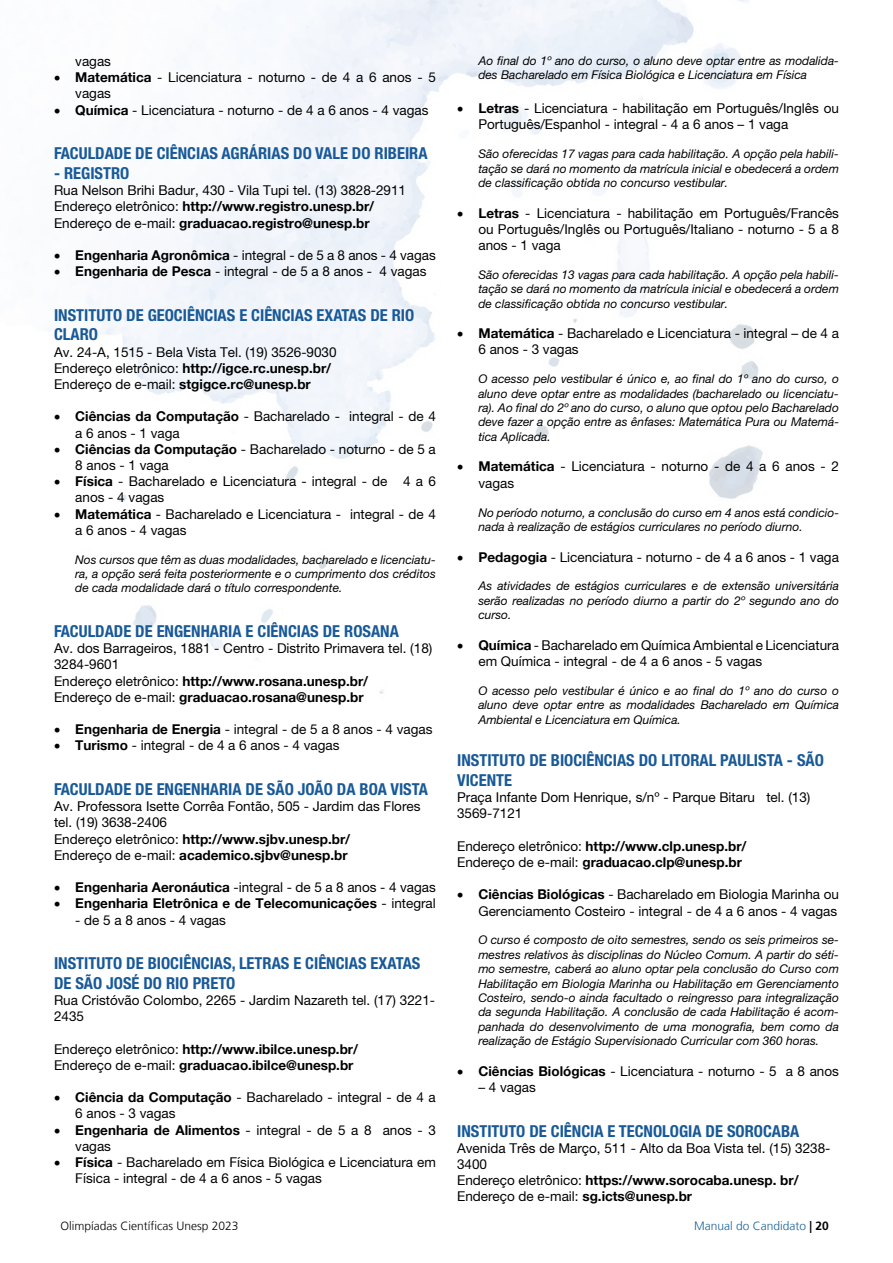
<style>
.page{position:relative;width:893px;height:1263px;background:#fff}
.page>*{position:absolute;margin:0;border:0;box-sizing:border-box;transform-origin:0 0}
.t1{font:700 condensed 16.5px/19.8px "Helvetica Neue";color:#185997}
.t2{font:13.5px/16.2px "Helvetica Neue";color:#000}
.t3{font:700 13.5px/16.2px "Helvetica Neue";color:#000}
.t4{font:italic 12px/14.4px "Helvetica Neue";color:#000;text-align:justify}
.t5{font:300 12px "Frutiger LT";color:#000}
.t6{font:300 12px "Frutiger LT";color:#186197}
.s1{font-weight:700}
.s2{font-weight:400}
.s3{font-family:"Frutiger LT Std";font-weight:700;color:#000}
</style>
<div class="page">
<img style="left:48px;top:0;width:715px;height:694px">
<p class="t2" style="left:75px;top:53px;width:37px">vagas</p>
<p class="t2" style="left:75px;top:69px;width:362px;text-indent:-21px">• <span class="s1">Matemática</span> - Licenciatura - noturno - de 4 a 6 anos - 5 vagas</p>
<p class="t2" style="left:54px;top:102px;width:376px">• <span class="s1">Química</span> - Licenciatura - noturno - de 4 a 6 anos - 4 vagas</p>
<p class="t1" style="left:54px;top:142px;width:375px">FACULDADE DE CIÊNCIAS AGRÁRIAS DO VALE DO RIBEIRA</p>
<p class="t1" style="left:54px;top:162px;width:77px">- REGISTRO</p>
<p class="t2" style="left:54px;top:182px;width:354px">Rua Nelson Brihi Badur, 430 - Vila Tupi tel. (13) 3828-2911<br>Endereço eletrônico: <span class="s1">http://www.registro.unesp.br/<br></span>Endereço de e-mail: <span class="s1">graduacao.registro@unesp.br</span></p>
<p class="t2" style="left:54px;top:247px;width:383px">• <span class="s1">Engenharia Agronômica</span> - integral - de 5 a 8 anos - 4 vagas</p>
<p class="t2" style="left:54px;top:263px;width:374px">• <span class="s1">Engenharia de Pesca</span> - integral - de 5 a 8 anos - 4 vagas</p>
<p class="t1" style="left:54px;top:304px;width:362px">INSTITUTO DE GEOCIÊNCIAS E CIÊNCIAS EXATAS DE RIO<br>CLARO</p>
<p class="t2" style="left:54px;top:344px;width:284px">Av. 24-A, 1515 - Bela Vista Tel. (19) 3526-9030<br>Endereço eletrônico: <span class="s1">http://igce.rc.unesp.br/<br></span>Endereço de e-mail: <span class="s1">stgigce.rc@unesp.br</span></p>
<p class="t2" style="left:75px;top:408px;width:362px;text-indent:-21px">• <span class="s1">Ciências da Computação</span> - Bacharelado - integral - de 4 a 6 anos - 1 vaga</p>
<p class="t2" style="left:75px;top:441px;width:362px;text-indent:-21px">• <span class="s1">Ciências da Computação</span> - Bacharelado - noturno - de 5 a<br>8 anos - 1 vaga</p>
<p class="t2" style="left:75px;top:473px;width:362px;text-indent:-21px">• <span class="s1">Física</span> - Bacharelado e Licenciatura - integral - de 4 a 6 anos - 4 vagas</p>
<p class="t2" style="left:75px;top:506px;width:362px;text-indent:-21px">• <span class="s1">Matemática</span> - Bacharelado e Licenciatura - integral - de 4 a 6 anos - 4 vagas</p>
<p class="t4" style="left:75px;top:552px;width:362px">Nos cursos que têm as duas modalidades, bacharelado e licenciatu&shy;ra, a opção será feita posteriormente e o cumprimento dos créditos de cada modalidade dará o título correspondente.</p>
<p class="t1" style="left:54px;top:620px;width:346px">FACULDADE DE ENGENHARIA E CIÊNCIAS DE ROSANA</p>
<p class="t2" style="left:54px;top:640px;width:380px">Av. dos Barrageiros, 1881 - Centro - Distrito Primavera tel. (18)<br>3284-9601<br>Endereço eletrônico: <span class="s1">http://www.rosana.unesp.br/<br></span>Endereço de e-mail: <span class="s1">graduacao.rosana@unesp.br</span></p>
<p class="t2" style="left:54px;top:721px;width:380px">• <span class="s1">Engenharia de Energia</span> - integral - de 5 a 8 anos - 4 vagas</p>
<p class="t2" style="left:54px;top:737px;width:287px">• <span class="s1">Turismo</span> - integral - de 4 a 6 anos - 4 vagas</p>
<p class="t1" style="left:54px;top:778px;width:375px">FACULDADE DE ENGENHARIA DE SÃO JOÃO DA BOA VISTA</p>
<p class="t2" style="left:54px;top:798px;width:368px">Av. Professora Isette Corrêa Fontão, 505 - Jardim das Flores tel. (19) 3638-2406<br>Endereço eletrônico: <span class="s1">http://www.sjbv.unesp.br/<br></span>Endereço de e-mail: <span class="s1">academico.sjbv@unesp.br</span></p>
<p class="t2" style="left:54px;top:879px;width:383px">• <span class="s1">Engenharia Aeronáutica</span> -integral - de 5 a 8 anos - 4 vagas</p>
<p class="t3" style="left:54px;top:895px;width:383px">• Engenharia Eletrônica e de Telecomunicações <span class="s2">- integral</span></p>
<p class="t2" style="left:75px;top:911px;width:152px">- de 5 a 8 anos - 4 vagas</p>
<p class="t1" style="left:54px;top:952px;width:368px">INSTITUTO DE BIOCIÊNCIAS, LETRAS E CIÊNCIAS EXATAS<br>DE SÃO JOSÉ DO RIO PRETO</p>
<p class="t2" style="left:54px;top:992px;width:383px">Rua Cristóvão Colombo, 2265 - Jardim Nazareth tel. (17) 3221-<br>2435</p>
<p class="t3" style="left:54px;top:1040px;width:306px"><span class="s2">Endereço eletrônico:</span> http://www.ibilce.unesp.br/<br><span class="s2">Endereço de e-mail:</span> graduacao.ibilce@unesp.br</p>
<p class="t2" style="left:75px;top:1089px;width:362px;text-indent:-21px">• <span class="s1">Ciência da Computação</span> - Bacharelado - integral - de 4 a<br>6 anos - 3 vagas</p>
<p class="t2" style="left:75px;top:1121px;width:362px;text-indent:-21px">• <span class="s1">Engenharia de Alimentos</span> - integral - de 5 a 8 anos - 3 vagas</p>
<p class="t2" style="left:75px;top:1154px;width:362px;text-indent:-21px">• <span class="s1">Física</span> - Bacharelado em Física Biológica e Licenciatura em<br>Física - integral - de 4 a 6 anos - 5 vagas</p>
<p class="t4" style="left:478px;top:53px;width:362px">Ao final do 1º ano do curso, o aluno deve optar entre as modalida&shy;des Bacharelado em Física Biológica e Licenciatura em Física</p>
<p class="t2" style="left:478px;top:100px;width:362px;text-indent:-21px">• <span class="s1">Letras</span> - Licenciatura - habilitação em Português/Inglês ou<br>Português/Espanhol - integral - 4 a 6 anos – 1 vaga</p>
<p class="t4" style="left:478px;top:147px;width:362px">São oferecidas 17 vagas para cada habilitação. A opção pela habili&shy;tação se dará no momento da matrícula inicial e obedecerá a ordem de classificação obtida no concurso vestibular.</p>
<p class="t2" style="left:478px;top:205px;width:362px;text-align:justify;text-indent:-21px">• <span class="s1">Letras</span> - Licenciatura - habilitação em Português/Francês ou Português/Inglês ou Português/Italiano - noturno - 5 a 8 anos - 1 vaga</p>
<p class="t4" style="left:478px;top:267px;width:362px">São oferecidas 13 vagas para cada habilitação. A opção pela habili&shy;tação se dará no momento da matrícula inicial e obedecerá a ordem de classificação obtida no concurso vestibular.</p>
<p class="t2" style="left:478px;top:325px;width:362px;text-indent:-21px">• <span class="s1">Matemática</span> - Bacharelado e Licenciatura - integral – de 4 a<br>6 anos - 3 vagas</p>
<p class="t4" style="left:478px;top:372px;width:362px">O acesso pelo vestibular é único e, ao final do 1º ano do curso, o aluno deve optar entre as modalidades (bacharelado ou licenciatu&shy;ra). Ao final do 2º ano do curso, o aluno que optou pelo Bacharelado deve fazer a opção entre as ênfases: Matemática Pura ou Matemá&shy;tica Aplicada.</p>
<p class="t2" style="left:478px;top:458px;width:362px;text-indent:-21px">• <span class="s1">Matemática</span> - Licenciatura - noturno - de 4 a 6 anos - 2 vagas</p>
<p class="t4" style="left:478px;top:505px;width:362px">No período noturno, a conclusão do curso em 4 anos está condicio&shy;nada à realização de estágios curriculares no período diurno.</p>
<p class="t2" style="left:457px;top:548px;width:383px">• <span class="s1">Pedagogia</span> - Licenciatura - noturno - de 4 a 6 anos - 1 vaga</p>
<p class="t4" style="left:478px;top:579px;width:362px">As atividades de estágios curriculares e de extensão universitária serão realizadas no período diurno a partir do 2º segundo ano do curso.</p>
<p class="t2" style="left:478px;top:637px;width:362px;text-indent:-21px">• <span class="s1">Química</span> - Bacharelado em Química Ambiental e Licenciatura em Química - integral - de 4 a 6 anos - 5 vagas</p>
<p class="t4" style="left:478px;top:683px;width:362px">O acesso pelo vestibular é único e ao final do 1º ano do curso o aluno deve optar entre as modalidades Bacharelado em Química Ambiental e Licenciatura em Química.</p>
<p class="t1" style="left:457px;top:749px;width:368px">INSTITUTO DE BIOCIÊNCIAS DO LITORAL PAULISTA - SÃO<br>VICENTE</p>
<p class="t2" style="left:457px;top:789px;width:355px">Praça Infante Dom Henrique, s/nº - Parque Bitaru tel. (13)<br>3569-7121</p>
<p class="t3" style="left:457px;top:838px;width:291px"><span class="s2">Endereço eletrônico:</span> http://www.clp.unesp.br/<br><span class="s2">Endereço de e-mail:</span> graduacao.clp@unesp.br</p>
<p class="t2" style="left:457px;top:886px;width:383px;text-align:right">• <span class="s1">Ciências Biológicas</span> - Bacharelado em Biologia Marinha ou<br>Gerenciamento Costeiro - integral - de 4 a 6 anos - 4 vagas</p>
<p class="t4" style="left:478px;top:933px;width:362px">O curso é composto de oito semestres, sendo os seis primeiros se&shy;mestres relativos às disciplinas do Núcleo Comum. A partir do séti&shy;mo semestre, caberá ao aluno optar pela conclusão do Curso com Habilitação em Biologia Marinha ou Habilitação em Gerenciamento Costeiro, sendo-o ainda facultado o reingresso para integralização da segunda Habilitação. A conclusão de cada Habilitação é acom&shy;panhada do desenvolvimento de uma monografia, bem como da realização de Estágio Supervisionado Curricular com 360 horas.</p>
<p class="t2" style="left:457px;top:1063px;width:383px">• <span class="s1">Ciências Biológicas</span> - Licenciatura - noturno - 5 a 8 anos</p>
<p class="t2" style="left:478px;top:1079px;width:59px">– 4 vagas</p>
<p class="t1" style="left:457px;top:1120px;width:344px">INSTITUTO DE CIÊNCIA E TECNOLOGIA DE SOROCABA</p>
<p class="t2" style="left:457px;top:1140px;width:375px">Avenida Três de Março, 511 - Alto da Boa Vista tel. (15) 3238- 3400<br>Endereço eletrônico: <span class="s1">https://www.sorocaba.unesp. br/ </span>Endereço de e-mail: <span class="s1">sg.icts@unesp.br</span></p>
<p class="t5" style="left:61px;top:1219px;width:180px">Olimpíadas Científicas Unesp 2023</p>
<p class="t6" style="left:694px;top:1219px;width:136px">Manual do Candidato <span class="s3">| 20</span></p>
</div>
